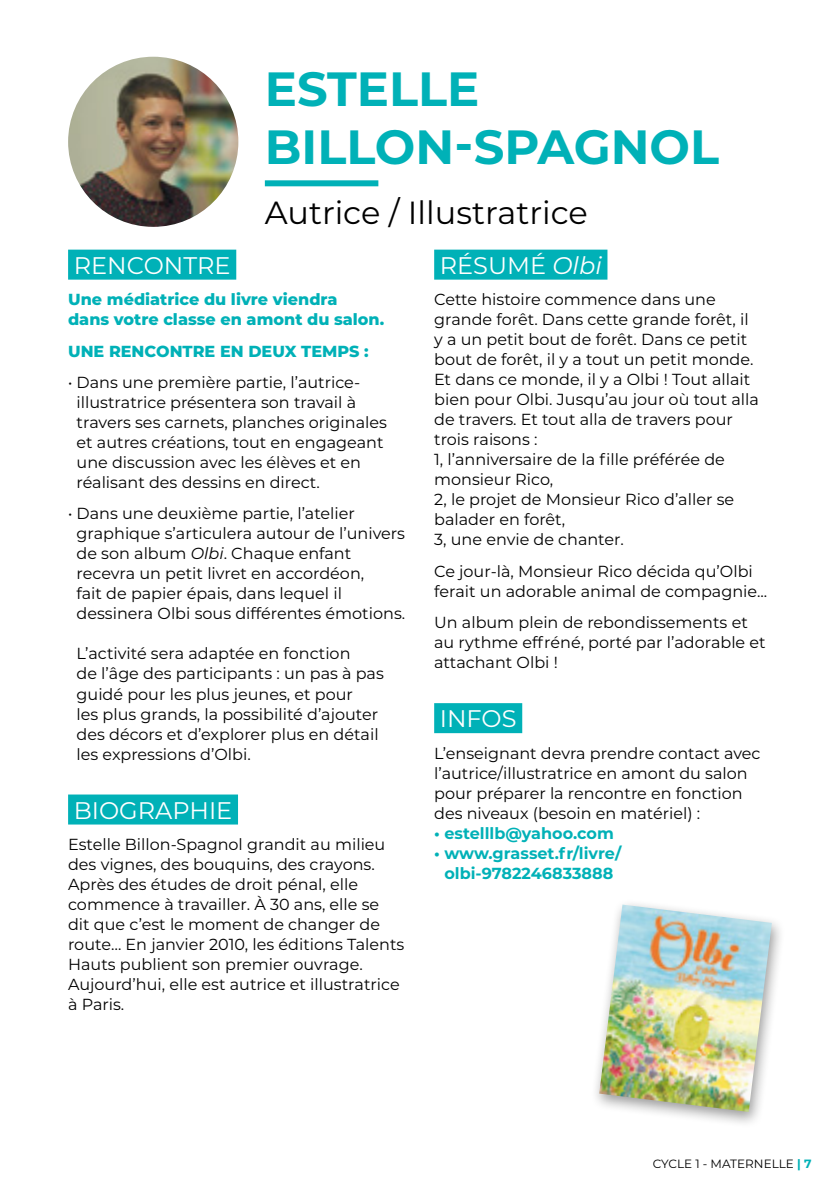
<style>
.page{position:relative;width:840px;height:1191px;background:#fff}
.page>*{position:absolute;margin:0;border:0;box-sizing:border-box;transform-origin:0 0}
.t1{font:700 48px/57.6px "Montserrat";color:#00b1b7}
.t2{font:32px "Montserrat";color:#000}
.t3{font:24px "Montserrat";color:#fff}
.t4{font:16px/20px "Montserrat";color:#000}
.t5{font:700 16px/20px "Montserrat";color:#00b1b7;text-align:center}
.t6{font:800 16px/20px "Montserrat";color:#00b1b7}
.t7{font:12px "Montserrat";color:#000}
.s1{font-weight:800;color:#00b1b7}
.s2{font-weight:500}
.s3{font-style:italic}
.s4{font-weight:700;color:#00b1b7}
</style>
<div class="page">
<div style="left:265px;top:180px;width:113px;height:6px;background:#00b1b7"></div>
<div style="left:68px;top:250px;width:168px;height:30px;background:#00b1b7"></div>
<div style="left:68px;top:794px;width:170px;height:30px;background:#00b1b7"></div>
<div style="left:434px;top:250px;width:173px;height:30px;background:#00b1b7"></div>
<div style="left:434px;top:703px;width:88px;height:30px;background:#00b1b7"></div>
<img style="left:68px;top:57px;width:170px;height:170px;border-radius:85px">
<div style="left:590px;top:898px;width:195px;height:230px;background:#000;opacity:.4"></div>
<img style="left:599px;top:904px;width:172px;height:208px">
<h1 class="t1" style="left:265px;top:58px;width:455px">ESTELLE<br>BILLON-SPAGNOL</h1>
<h2 class="t2" style="left:265px;top:190px;width:324px">Autrice / Illustratrice</h2>
<h3 class="t3" style="left:74px;top:249px;width:158px">RENCONTRE</h3>
<p class="t6" style="left:68px;top:289px;width:317px">Une médiatrice du livre viendra<br>dans votre classe en amont du salon.</p>
<p class="t4" style="left:68px;top:335px;width:302px;line-height:31.4px"><span class="s1">UNE RENCONTRE EN DEUX TEMPS : </span><span class="s2">·</span> Dans une première partie, l’autrice-</p>
<p class="t4" style="left:76px;top:392px;width:312px">illustratrice présentera son travail à travers ses carnets, planches originales et autres créations, tout en engageant une discussion avec les élèves et en réalisant des dessins en direct.</p>
<p class="t4" style="left:76px;top:503px;width:330px;text-indent:-8px"><span class="s2">·</span> Dans une deuxième partie, l’atelier graphique s’articulera autour de l’univers de son album <span class="s3">Olbi</span>. Chaque enfant recevra un petit livret en accordéon,<br>fait de papier épais, dans lequel il dessinera Olbi sous différentes émotions.</p>
<p class="t4" style="left:76px;top:643px;width:308px">L’activité sera adaptée en fonction<br>de l’âge des participants : un pas à pas guidé pour les plus jeunes, et pour<br>les plus grands, la possibilité d’ajouter des décors et d’explorer plus en détail les expressions d’Olbi.</p>
<h3 class="t3" style="left:74px;top:794px;width:160px">BIOGRAPHIE</h3>
<p class="t4" style="left:68px;top:834px;width:337px">Estelle Billon-Spagnol grandit au milieu des vignes, des bouquins, des crayons.<br>Après des études de droit pénal, elle commence à travailler. À 30 ans, elle se dit que c’est le moment de changer de route… En janvier 2010, les éditions Talents Hauts publient son premier ouvrage.<br>Aujourd’hui, elle est autrice et illustratrice à Paris.</p>
<h3 class="t3" style="left:439px;top:249px;width:163px">RÉSUMÉ <span class="s3">Olbi</span></h3>
<p class="t4" style="left:434px;top:289px;width:326px">Cette histoire commence dans une grande forêt. Dans cette grande forêt, il y a un petit bout de forêt. Dans ce petit bout de forêt, il y a tout un petit monde.<br>Et dans ce monde, il y a Olbi ! Tout allait bien pour Olbi. Jusqu’au jour où tout alla de travers. Et tout alla de travers pour trois raisons :<br>1, l’anniversaire de la fille préférée de monsieur Rico,<br>2, le projet de Monsieur Rico d’aller se balader en forêt,<br>3, une envie de chanter.</p>
<p class="t4" style="left:434px;top:560px;width:334px">Ce jour-là, Monsieur Rico décida qu’Olbi ferait un adorable animal de compagnie...</p>
<p class="t4" style="left:434px;top:612px;width:333px">Un album plein de rebondissements et au rythme effréné, porté par l’adorable et attachant Olbi !</p>
<h3 class="t3" style="left:439px;top:702px;width:78px">INFOS</h3>
<p class="t4" style="left:434px;top:742px;width:327px">L’enseignant devra prendre contact avec l’autrice/illustratrice en amont du salon pour préparer la rencontre en fonction des niveaux (besoin en matériel) :</p>
<p class="t5" style="left:434px;top:822px;width:181px">• estelllb@yahoo.com</p>
<p class="t5" style="left:434px;top:842px;width:188px">• www.grasset.fr/livre/ olbi-9782246833888</p>
<p class="t7" style="left:652px;top:1156px;width:160px">CYCLE 1 - MATERNELLE <span class="s4">| 7</span></p>
</div>
